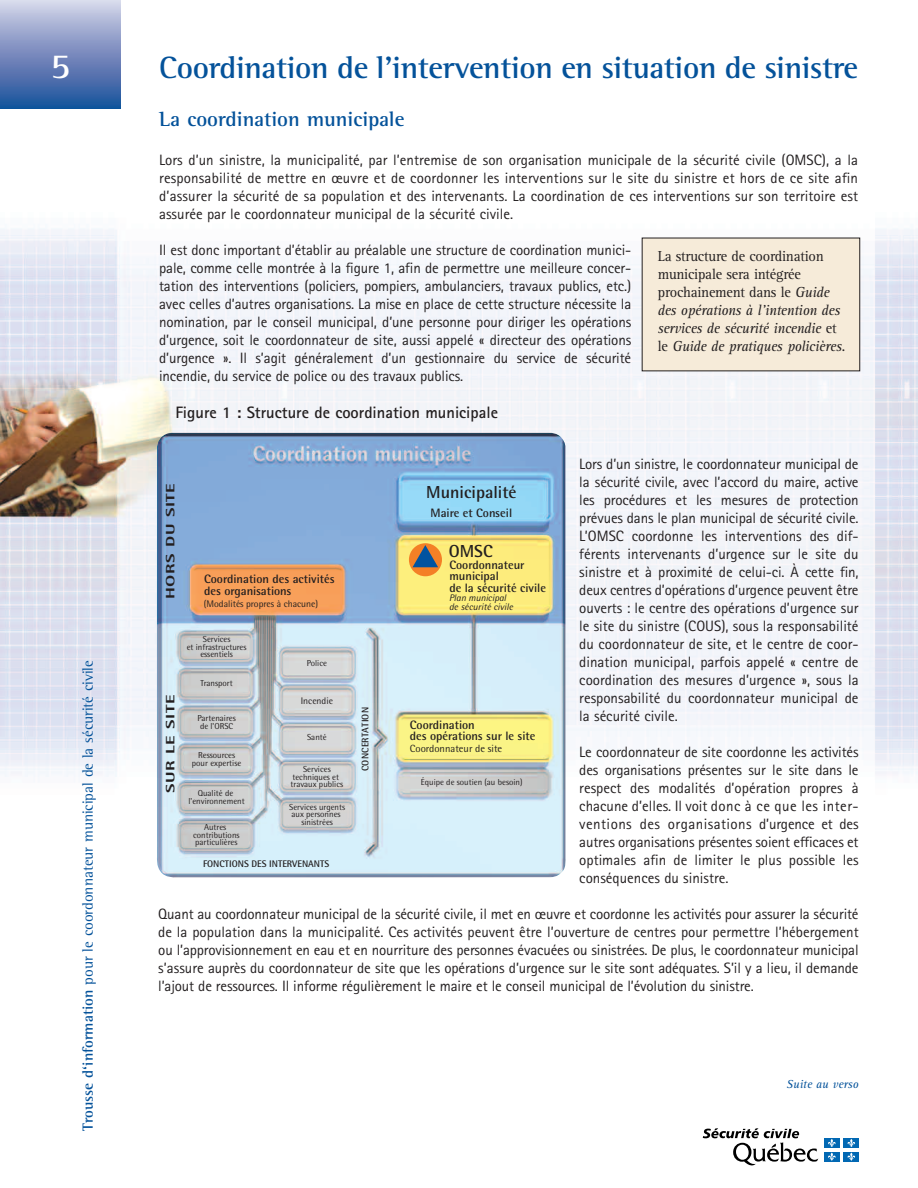
<style>
.page{position:relative;width:918px;height:1188px;background:#fff}
.page>*{position:absolute;margin:0;border:0;box-sizing:border-box;transform-origin:0 0}
.t1{font:700 36px "Rotis Semi Serif";color:#fff}
.t2{font:700 31.5px "Rotis Semi Serif";letter-spacing:-.01em;color:#04529a}
.t3{font:700 21px "Rotis Semi Serif";color:#04529a}
.t4{font:700 17.4px "Rotis Semi Sans";color:#231f20}
.t5{font:700 16.5px "Rotis Sans Serif";color:#231f20}
.t6{font:15px/18px "Rotis Sans Serif";color:#231f20;text-align:justify}
.t7{font:italic 15px/18px "Rotis Serif";letter-spacing:-.015em;color:#231f20;scale:.96 1}
.t8{font:15px "Rotis Semi Serif";color:#04529a}
.t9{font:700 12.15px/11.2px "Rotis Semi Sans";color:#231f20}
.t10{font:800 12.15px "Rotis Semi Sans";letter-spacing:.03em;color:#231f20;scale:1.5 1}
.t11{font:italic 12px "Rotis Serif";color:#04529a}
.t12{font:10.5px "Rotis Semi Sans";color:#231f20}
.t13{font:9.6px "Rotis Semi Sans";color:#231f20}
.t14{font:italic 9.6px/8.7px "Rotis Semi Sans";color:#231f20}
.t15{font:700 9.6px "Rotis Semi Sans";color:#231f20}
.t16{font:700 9.6px "Rotis Semi Sans";letter-spacing:.025em;color:#231f20}
.t17{font:8.7px/7.8px "Rotis Semi Sans";color:#231f20;text-align:center}
.s1{font-weight:700}
.s2{font-style:normal}
</style>
<div class="page">
<img style="left:0;top:0;width:918px;height:1162px">
<div style="left:642px;top:238px;width:218px;height:133px;background:#f6ebd9"></div>
<img style="left:157px;top:432px;width:409px;height:446px">
<div style="left:409px;top:543px;width:33px;height:33px;background:#f48026;border-radius:50%"></div>
<svg style="left:412px;top:545px;width:26px;height:22px"></svg>
<div style="left:0;top:0;width:120px;height:109px;background:linear-gradient(to bottom,#d7d2e8,#174b97)"></div>
<svg style="left:703px;top:1128px;width:115px;height:38px"></svg>
<div style="left:824px;top:1138px;width:15px;height:10px;background:#0168b3"></div>
<div style="left:844px;top:1138px;width:15px;height:10px;background:#0168b3"></div>
<div style="left:824px;top:1152px;width:15px;height:9px;background:#0168b3"></div>
<svg style="left:828px;top:1139px;width:8px;height:22px"></svg>
<div style="left:844px;top:1152px;width:15px;height:9px;background:#0168b3"></div>
<svg style="left:847px;top:1139px;width:8px;height:22px"></svg>
<h1 class="t1" style="left:50px;top:54px;width:22px">5</h1>
<p class="t8" style="left:83px;top:1131px;width:471px;rotate:-90deg"><span class="s1">Trousse d‘information</span> pour le coordonnateur municipal de la sécurité civile</p>
<h2 class="t2" style="left:159px;top:56px;width:701px">Coordination de l’intervention en situation de sinistre</h2>
<h3 class="t3" style="left:159px;top:112px;width:247px">La coordination municipale</h3>
<p class="t6" style="left:159px;top:152px;width:701px">Lors d’un sinistre, la municipalité, par l’entremise de son organisation municipale de la sécurité civile (OMSC), a la responsabilité de mettre en œuvre et de coordonner les interventions sur le site du sinistre et hors de ce site afin d’assurer la sécurité de sa population et des intervenants. La coordination de ces interventions sur son territoire est assurée par le coordonnateur municipal de la sécurité civile.</p>
<p class="t6" style="left:159px;top:242px;width:474px">Il est donc important d’établir au préalable une structure de coordination munici&shy;pale, comme celle montrée à la figure 1, afin de permettre une meilleure concer&shy;tation des interventions (policiers, pompiers, ambulanciers, travaux publics, etc.) avec celles d’autres organisations. La mise en place de cette structure nécessite la nomination, par le conseil municipal, d’une personne pour diriger les opérations d’urgence, soit le coordonnateur de site, aussi appelé « directeur des opérations d’urgence ». Il s’agit généralement d’un gestionnaire du service de sécurité incendie, du service de police ou des travaux publics.</p>
<p class="t5" style="left:175px;top:406px;width:324px">Figure 1 : Structure de coordination municipale</p>
<p class="t7" style="left:658px;top:249px;width:197px"><span class="s2">La structure de coordination municipale sera intégrée prochainement dans le</span> Guide des opérations à l’intention des services de sécurité incendie <span class="s2">et le</span> Guide de pratiques policières<span class="s2">.</span></p>
<p class="t6" style="left:579px;top:457px;width:281px">Lors d’un sinistre, le coordonnateur municipal de la sécurité civile, avec l’accord du maire, active les procédures et les mesures de protection prévues dans le plan municipal de sécurité civile.<br>L’OMSC coordonne les interventions des dif&shy;férents intervenants d’urgence sur le site du sinistre et à proximité de celui-ci. À cette fin, deux centres d’opérations d’urgence peuvent être ouverts : le centre des opérations d’urgence sur le site du sinistre (COUS), sous la responsabilité du coordonnateur de site, et le centre de coor&shy;dination municipal, parfois appelé « centre de coordination des mesures d’urgence », sous la responsabilité du coordonnateur municipal de la sécurité civile.</p>
<p class="t6" style="left:579px;top:745px;width:281px">Le coordonnateur de site coordonne les activités des organisations présentes sur le site dans le respect des modalités d’opération propres à chacune d’elles. Il voit donc à ce que les inter&shy;ventions des organisations d’urgence et des autres organisations présentes soient efficaces et optimales afin de limiter le plus possible les conséquences du sinistre.</p>
<p class="t6" style="left:158px;top:907px;width:702px">Quant au coordonnateur municipal de la sécurité civile, il met en œuvre et coordonne les activités pour assurer la sécurité de la population dans la municipalité. Ces activités peuvent être l’ouverture de centres pour permettre l’hébergement ou l’approvisionnement en eau et en nourriture des personnes évacuées ou sinistrées. De plus, le coordonnateur municipal s’assure auprès du coordonnateur de site que les opérations d’urgence sur le site sont adéquates. S’il y a lieu, il demande l’ajout de ressources. Il informe régulièrement le maire et le conseil municipal de l’évolution du sinistre.</p>
<p class="t10" style="left:166px;top:599px;width:79px;rotate:-90deg">HORS DU SITE</p>
<p class="t4" style="left:426px;top:486px;width:92px">Municipalité</p>
<p class="t9" style="left:431px;top:508px;width:83px">Maire et Conseil</p>
<p class="t4" style="left:449px;top:545px;width:45px">OMSC</p>
<p class="t14" style="left:449px;top:595px;width:65px">Plan municipal de sécurité civile</p>
<p class="t9" style="left:449px;top:560px;width:98px">Coordonnateur municipal<br>de la sécurité civile</p>
<p class="t9" style="left:204px;top:575px;width:132px">Coordination des activités des organisations</p>
<p class="t13" style="left:204px;top:600px;width:116px">(Modalités propres à chacune)</p>
<p class="t17" style="left:187px;top:636px;width:61px">Services<br>et infrastructures essentiels</p>
<p class="t17" style="left:307px;top:660px;width:22px">Police</p>
<p class="t17" style="left:200px;top:680px;width:34px">Transport</p>
<p class="t13" style="left:301px;top:697px;width:34px">Incendie</p>
<p class="t17" style="left:198px;top:715px;width:40px;text-align:left">Partenaires de l'ORSC</p>
<p class="t17" style="left:307px;top:734px;width:21px">Santé</p>
<p class="t10" style="left:166px;top:793px;width:67px;rotate:-90deg">SUR LE SITE</p>
<p class="t16" style="left:362px;top:771px;width:66px;rotate:-90deg">CONCERTATION</p>
<p class="t9" style="left:410px;top:721px;width:127px">Coordination<br>des opérations sur le site</p>
<p class="t12" style="left:410px;top:744px;width:94px">Coordonnateur de site</p>
<p class="t17" style="left:192px;top:752px;width:51px">Ressources pour expertise</p>
<p class="t17" style="left:291px;top:766px;width:54px">Services techniques et travaux publics</p>
<p class="t17" style="left:421px;top:779px;width:103px">Équipe de soutien (au besoin)</p>
<p class="t17" style="left:189px;top:790px;width:58px">Qualité de l'environnement</p>
<p class="t17" style="left:289px;top:804px;width:57px">Services urgents aux personnes sinistrées</p>
<p class="t17" style="left:193px;top:824px;width:48px">Autres contributions particulières</p>
<p class="t15" style="left:203px;top:861px;width:128px">FONCTIONS DES INTERVENANTS</p>
<p class="t11" style="left:787px;top:1080px;width:74px">Suite au verso</p>
</div>
